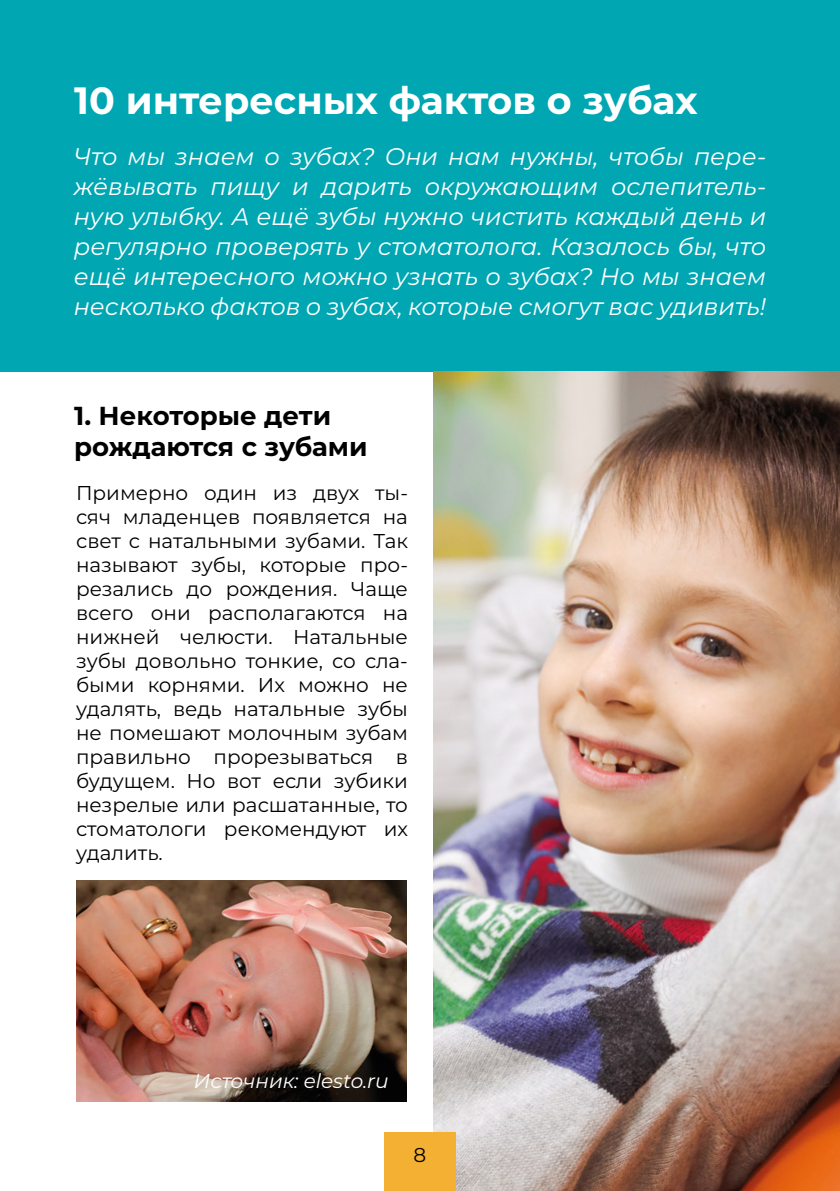
<style>
.page{position:relative;width:840px;height:1191px;background:#fff}
.page>*{position:absolute;margin:0;border:0;box-sizing:border-box;transform-origin:0 0}
.t1{font:700 38px "Montserrat";color:#fff}
.t2{font:700 26px/31.2px "Montserrat";color:#000}
.t3{font:italic 24px/30px "Montserrat";color:#fff;text-align:justify}
.t4{font:20px/24px "Montserrat";color:#000;text-align:justify}
.t5{font:italic 20px "Montserrat";color:#fff}
</style>
<div class="page">
<img style="left:76px;top:880px;width:330px;height:221px">
<div style="left:0;top:0;width:839px;height:371px;background:#00a7b3"></div>
<img style="left:433px;top:371px;width:406px;height:820px">
<div style="left:384px;top:1132px;width:71px;height:59px;background:#f4b032"></div>
<h1 class="t1" style="left:74px;top:73px;width:624px">10 интересных фактов о зубах</h1>
<p class="t3" style="left:74px;top:141px;width:693px">Что мы знаем о зубах? Они нам нужны, чтобы пере&shy;жёвывать пищу и дарить окружающим ослепитель&shy;ную улыбку. А ещё зубы нужно чистить каждый день и регулярно проверять у стоматолога. Казалось бы, что ещё интересного можно узнать о зубах? Но мы знаем несколько фактов о зубах, которые смогут вас удивить!</p>
<h2 class="t2" style="left:74px;top:398px;width:295px">1. Некоторые дети рождаются с зубами</h2>
<p class="t4" style="left:76px;top:480px;width:333px">Примерно один из двух ты&shy;сяч младенцев появляется на свет с натальными зубами. Так называют зубы, которые про&shy;резались до рождения. Чаще всего они располагаются на нижней челюсти. Натальные зубы довольно тонкие, со сла&shy;быми корнями. Их можно не удалять, ведь натальные зубы не помешают молочным зубам правильно прорезываться в будущем. Но вот если зубики незрелые или расшатанные, то стоматологи рекомендуют их удалить.</p>
<p class="t5" style="left:194px;top:1067px;width:196px">Источник: elesto.ru</p>
<p class="t4" style="left:413px;top:1142px;width:14px">8</p>
</div>
